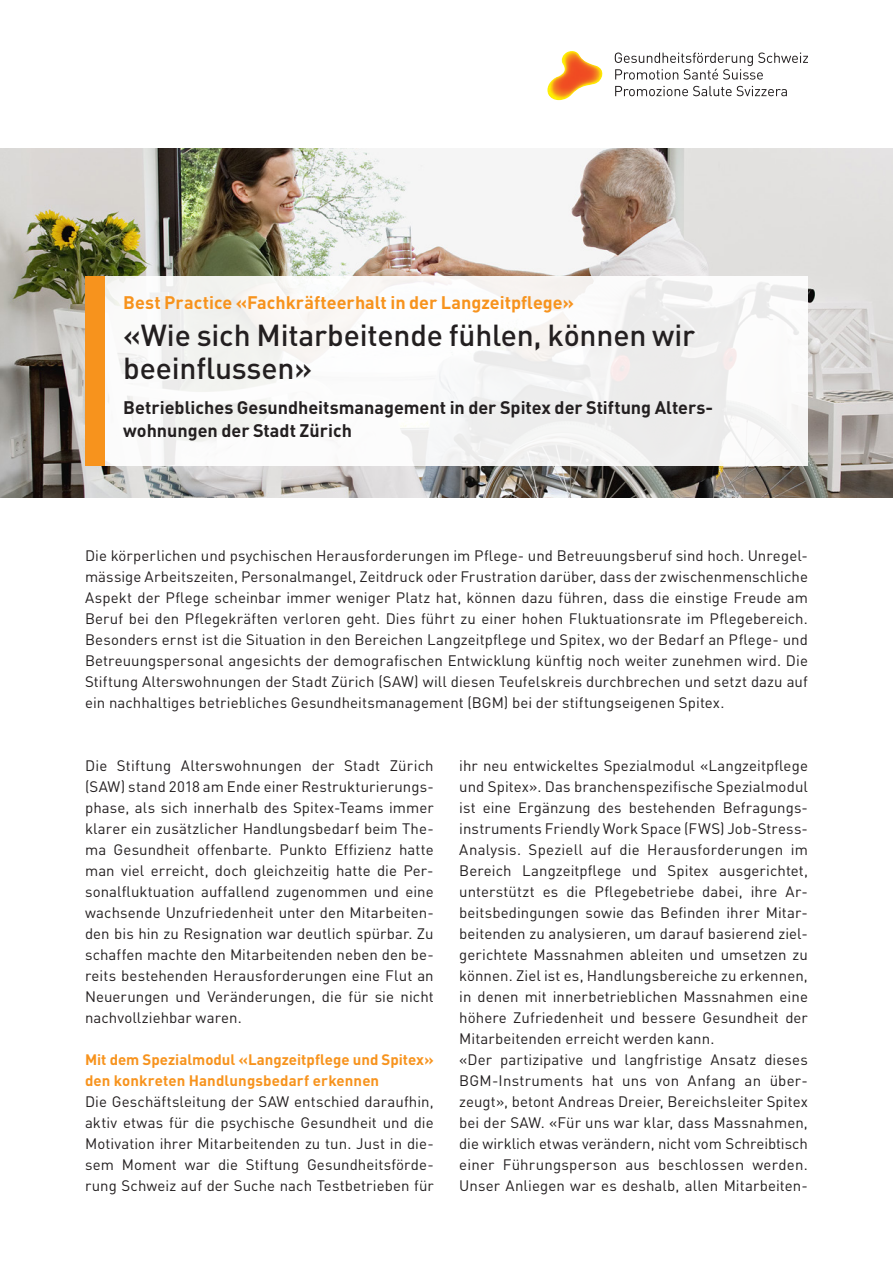
<style>
.page{position:relative;width:893px;height:1263px;background:#fff}
.page>*{position:absolute;margin:0;border:0;box-sizing:border-box;transform-origin:0 0}
.t1{font:500 30px/33px "DINOT";letter-spacing:-.005em;color:#231f20}
.t2{font:700 18px/22.5px "DINOT";color:#231f20}
.t3{font:700 18px "DINOT";color:#f7931d}
.t4{font:15px/21px "DIN Pro";letter-spacing:.005em;color:#231f20;text-align:justify}
.t5{font:700 15px/21px "DIN Pro";letter-spacing:.005em;color:#f7931d}
</style>
<div class="page">
<img style="left:0;top:149px;width:893px;height:349px">
<div style="left:85px;top:276px;width:723px;height:190px;background:#f8f7f6"></div>
<div style="left:85px;top:276px;width:19px;height:190px;background:#f7931d"></div>
<img style="left:547px;top:51px;width:56px;height:49px">
<svg style="left:615px;top:53px;width:193px;height:27px"></svg>
<svg style="left:615px;top:86px;width:172px;height:10px"></svg>
<p class="t3" style="left:123px;top:290px;width:452px">Best Practice «Fachkräfteerhalt in der Langzeitpflege»</p>
<h1 class="t1" style="left:123px;top:318px;width:574px">«Wie sich Mitarbeitende fühlen, können wir beeinflussen»</h1>
<p class="t2" style="left:123px;top:396px;width:591px">Betriebliches Gesundheitsmanagement in der Spitex der Stiftung Alters&shy;wohnungen der Stadt Zürich</p>
<p class="t4" style="left:85px;top:544px;width:724px">Die körperlichen und psychischen Herausforderungen im Pflege- und Betreuungsberuf sind hoch. Unregel&shy;mässige Arbeitszeiten, Personalmangel, Zeitdruck oder Frustration darüber, dass der zwischenmenschliche Aspekt der Pflege scheinbar immer weniger Platz hat, können dazu führen, dass die einstige Freude am Beruf bei den Pflegekräften verloren geht. Dies führt zu einer hohen Fluktuationsrate im Pflegebereich.<br>Besonders ernst ist die Situation in den Bereichen Langzeitpflege und Spitex, wo der Bedarf an Pflege- und Betreuungspersonal angesichts der demografischen Entwicklung künftig noch weiter zunehmen wird. Die Stiftung Alterswohnungen der Stadt Zürich (SAW) will diesen Teufelskreis durchbrechen und setzt dazu auf ein nachhaltiges betriebliches Gesundheitsmanagement (BGM) bei der stiftungseigenen Spitex.</p>
<p class="t4" style="left:85px;top:754px;width:350px">Die Stiftung Alterswohnungen der Stadt Zürich (SAW) stand 2018 am Ende einer Restrukturierungs&shy;phase, als sich innerhalb des Spitex-Teams immer klarer ein zusätzlicher Handlungsbedarf beim The&shy;ma Gesundheit offenbarte. Punkto Effizienz hatte man viel erreicht, doch gleichzeitig hatte die Per&shy;sonalfluktuation auffallend zugenommen und eine wachsende Unzufriedenheit unter den Mitarbeiten&shy;den bis hin zu Resignation war deutlich spürbar. Zu schaffen machte den Mitarbeitenden neben den be&shy;reits bestehenden Herausforderungen eine Flut an Neuerungen und Veränderungen, die für sie nicht nachvollziehbar waren.</p>
<p class="t5" style="left:85px;top:1048px;width:350px">Mit dem Spezialmodul «Langzeitpflege und Spitex» den konkreten Handlungsbedarf erkennen</p>
<p class="t4" style="left:85px;top:1090px;width:350px">Die Geschäftsleitung der SAW entschied daraufhin, aktiv etwas für die psychische Gesundheit und die Motivation ihrer Mitarbeitenden zu tun. Just in die&shy;sem Moment war die Stiftung Gesundheitsförde&shy;rung Schweiz auf der Suche nach Testbetrieben für</p>
<p class="t4" style="left:459px;top:754px;width:350px;text-align:left">ihr neu entwickeltes Spezialmodul «Langzeitpflege und Spitex». Das branchenspezifische Spezialmodul ist eine Ergänzung des bestehenden Befragungs&shy;instruments Friendly Work Space (FWS) Job-Stress-Analysis. Speziell auf die Herausforderungen im Bereich Langzeitpflege und Spitex ausgerichtet, unterstützt es die Pflegebetriebe dabei, ihre Ar&shy;beitsbedingungen sowie das Befinden ihrer Mitar&shy;beitenden zu analysieren, um darauf basierend ziel&shy;gerichtete Massnahmen ableiten und umsetzen zu können. Ziel ist es, Handlungsbereiche zu erkennen, in denen mit innerbetrieblichen Massnahmen eine höhere Zufriedenheit und bessere Gesundheit der Mitarbeitenden erreicht werden kann.<br>«Der partizipative und langfristige Ansatz dieses BGM-Instruments hat uns von Anfang an über&shy;zeugt», betont Andreas Dreier, Bereichsleiter Spitex bei der SAW. «Für uns war klar, dass Massnahmen, die wirklich etwas verändern, nicht vom Schreibtisch einer Führungsperson aus beschlossen werden.<br>Unser Anliegen war es deshalb, allen Mitarbeiten-</p>
</div>
